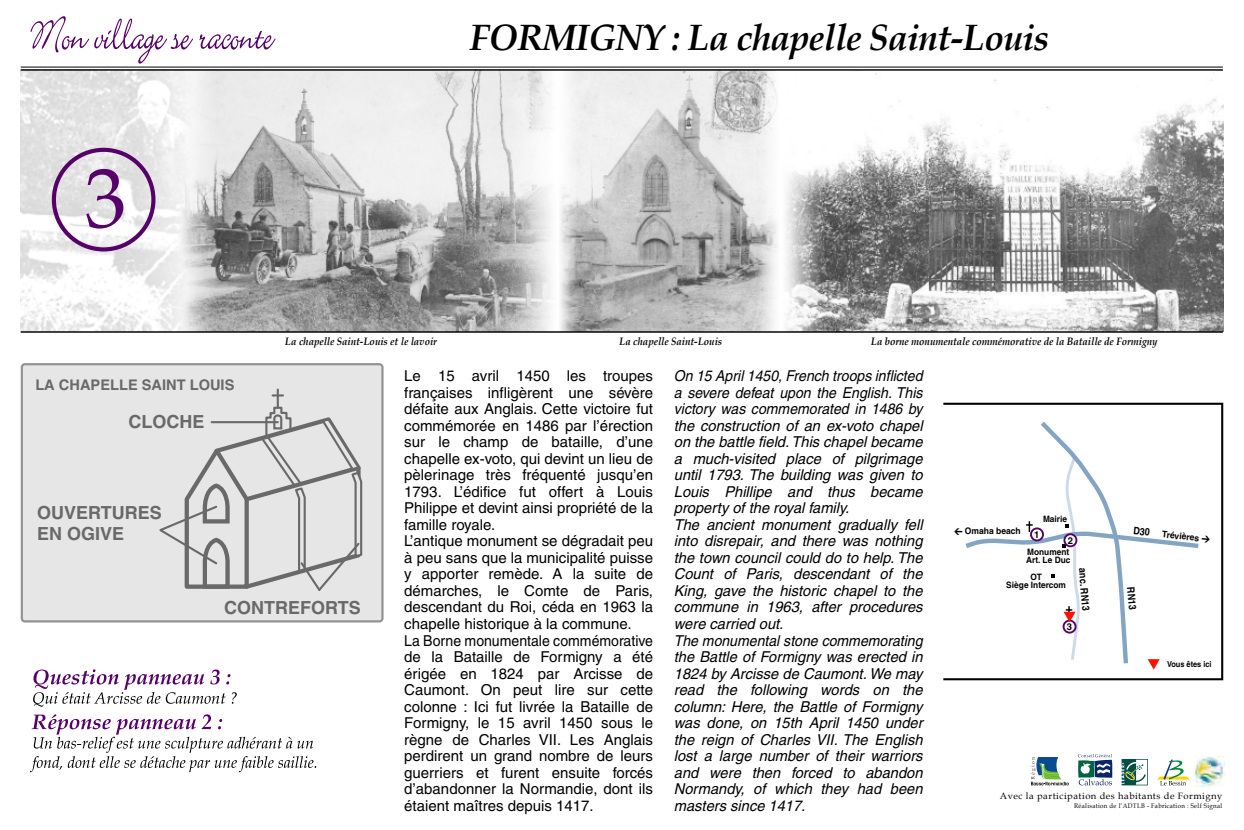
<style>
.page{position:relative;width:1244px;height:830px;background:#fff}
.page>*{position:absolute;margin:0;border:0;box-sizing:border-box;transform-origin:0 0}
.t1{font:83.4px "Book Antiqua";color:#56016a}
.t2{font:italic 700 36.6px "Book Antiqua";letter-spacing:-.02em;color:#000}
.t3{font:700 18px/20.4px "Helvetica";color:#696969}
.t4{font:italic 15px/16.5px "Helvetica";color:#000;scale:.94 1}
.t5{font:15px/16.5px "Helvetica";color:#000}
.t6{font:700 14.62px "Helvetica";color:#696969}
.t7{font:italic 700 10.73px "Book Antiqua";color:#000;scale:.9 1}
.t8{font:700 10.2px "Helvetica";color:#000;scale:.88 1}
.t9{font:700 9.52px "Helvetica";color:#000}
.t10{font:9.15px "Book Antiqua";letter-spacing:.05em;color:#000}
.t11{font:700 9px "Helvetica";color:#000;scale:.95 1}
.t12{font:700 8.77px/8.3px "Helvetica";color:#000;scale:.95 1}
.t13{font:700 8.18px "Helvetica";color:#000;scale:.91 1}
.t14{font:6.68px "Book Antiqua";letter-spacing:.05em;color:#000;scale:.92 1}
.s1{font-family:"DIN Black Expert";font-weight:400}
</style>
<div class="page">
<img style="left:21px;top:71px;width:1202px;height:260px">
<div style="left:21px;top:363px;width:362px;height:259px;background:#e6e6e6"></div>
<svg style="left:52px;top:148px;width:103px;height:103px"></svg>
<hr style="left:21px;top:69px;width:1202px;height:2px;background:#000">
<hr style="left:21px;top:67px;width:1202px;height:1px;background:#000">
<hr style="left:21px;top:331px;width:1202px;height:1px;background:#000">
<svg style="left:31px;top:16px;width:244px;height:48px"></svg>
<svg style="left:943px;top:402px;width:280px;height:278px"></svg>
<svg style="left:33px;top:669px;width:204px;height:37px"></svg>
<svg style="left:30px;top:714px;width:286px;height:57px"></svg>
<svg style="left:1121px;top:759px;width:27px;height:26px"></svg>
<svg style="left:1078px;top:754px;width:34px;height:31px"></svg>
<svg style="left:1157px;top:759px;width:32px;height:26px"></svg>
<svg style="left:1030px;top:757px;width:38px;height:28px"></svg>
<img style="left:1194px;top:756px;width:30px;height:30px">
<svg style="left:156px;top:389px;width:208px;height:203px;background:#d4d4d4"></svg>
<svg style="left:962px;top:417px;width:241px;height:252px"></svg>
<p class="t1" style="left:85px;top:141px;width:43px">3</p>
<p class="t2" style="left:470px;top:12px;width:580px">FORMIGNY : La chapelle Saint-Louis</p>
<p class="t7" style="left:285px;top:333px;width:170px">La chapelle Saint-Louis et le lavoir</p>
<p class="t7" style="left:619px;top:333px;width:115px">La chapelle Saint-Louis</p>
<p class="t7" style="left:871px;top:333px;width:320px">La borne monumentale commémorative de la Bataille de Formigny</p>
<p class="t6" style="left:35px;top:376px;width:201px">LA CHAPELLE SAINT LOUIS</p>
<p class="t3" style="left:128px;top:411px;width:77px">CLOCHE</p>
<p class="t3" style="left:37px;top:502px;width:126px">OUVERTURES<br>EN OGIVE</p>
<p class="t3" style="left:224px;top:596px;width:138px">CONTREFORTS</p>
<p class="t5" style="left:404px;top:367px;width:250px">Le 15 avril 1450 les troupes françaises infligèrent une sévère défaite aux Anglais. Cette victoire fut commémorée en 1486 par l’érection sur le champ de bataille, d’une chapelle ex-voto, qui devint un lieu de pèlerinage très fréquenté jusqu’en 1793. L’édifice fut offert à Louis Philippe et devint ainsi propriété de la famille royale.<br>L’antique monument se dégradait peu à peu sans que la municipalité puisse y apporter remède. A la suite de démarches, le Comte de Paris, descendant du Roi, céda en 1963 la chapelle historique à la commune.<br>La Borne monumentale commémorative de la Bataille de Formigny a été érigée en 1824 par Arcisse de Caumont. On peut lire sur cette colonne : Ici fut livrée la Bataille de Formigny, le 15 avril 1450 sous le règne de Charles VII. Les Anglais perdirent un grand nombre de leurs guerriers et furent ensuite forcés d’abandonner la Normandie, dont ils étaient maîtres depuis 1417.</p>
<p class="t4" style="left:674px;top:367px;width:266px">On 15 April 1450, French troops inflicted a severe defeat upon the English. This victory was commemorated in 1486 by the construction of an ex-voto chapel on the battle field. This chapel became a much-visited place of pilgrimage until 1793. The building was given to Louis Phillipe and thus became property of the royal family.<br>The ancient monument gradually fell into disrepair, and there was nothing the town council could do to help. The Count of Paris, descendant of the King, gave the historic chapel to the commune in 1963, after procedures were carried out.<br>The monumental stone commemorating the Battle of Formigny was erected in 1824 by Arcisse de Caumont. We may read the following words on the column: Here, the Battle of Formigny was done, on 15th April 1450 under the reign of Charles VII. The English lost a large number of their warriors and were then forced to abandon Normandy, of which they had been masters since 1417.</p>
<p class="t12" style="left:1043px;top:514px;width:27px">Mairie</p>
<p class="t12" style="left:1026px;top:547px;width:48px">Monument<br>Art. Le Duc</p>
<p class="t12" style="left:1006px;top:572px;width:64px;text-align:center">OT<br>Siège Intercom</p>
<p class="t9" style="left:1067px;top:620px;width:7px">3</p>
<p class="t11" style="left:954px;top:525px;width:72px"><span class="s1">v</span> Omaha beach</p>
<p class="t11" style="left:1163px;top:528px;width:52px;rotate:6deg">Trévières <span class="s1">w</span></p>
<p class="t9" style="left:1034px;top:528px;width:7px">1</p>
<p class="t9" style="left:1067px;top:534px;width:7px">2</p>
<p class="t8" style="left:1089px;top:567px;width:51px;rotate:86deg">anc. RN13</p>
<p class="t8" style="left:1137px;top:586px;width:28px;rotate:86deg">RN13</p>
<p class="t13" style="left:1167px;top:658px;width:50px">Vous êtes ici</p>
<p class="t10" style="left:1000px;top:789px;width:224px">Avec la participation des habitants de Formigny</p>
<p class="t14" style="left:1074px;top:800px;width:162px">Réalisation de l’ADTLB - Fabrication : Self Signal</p>
</div>
